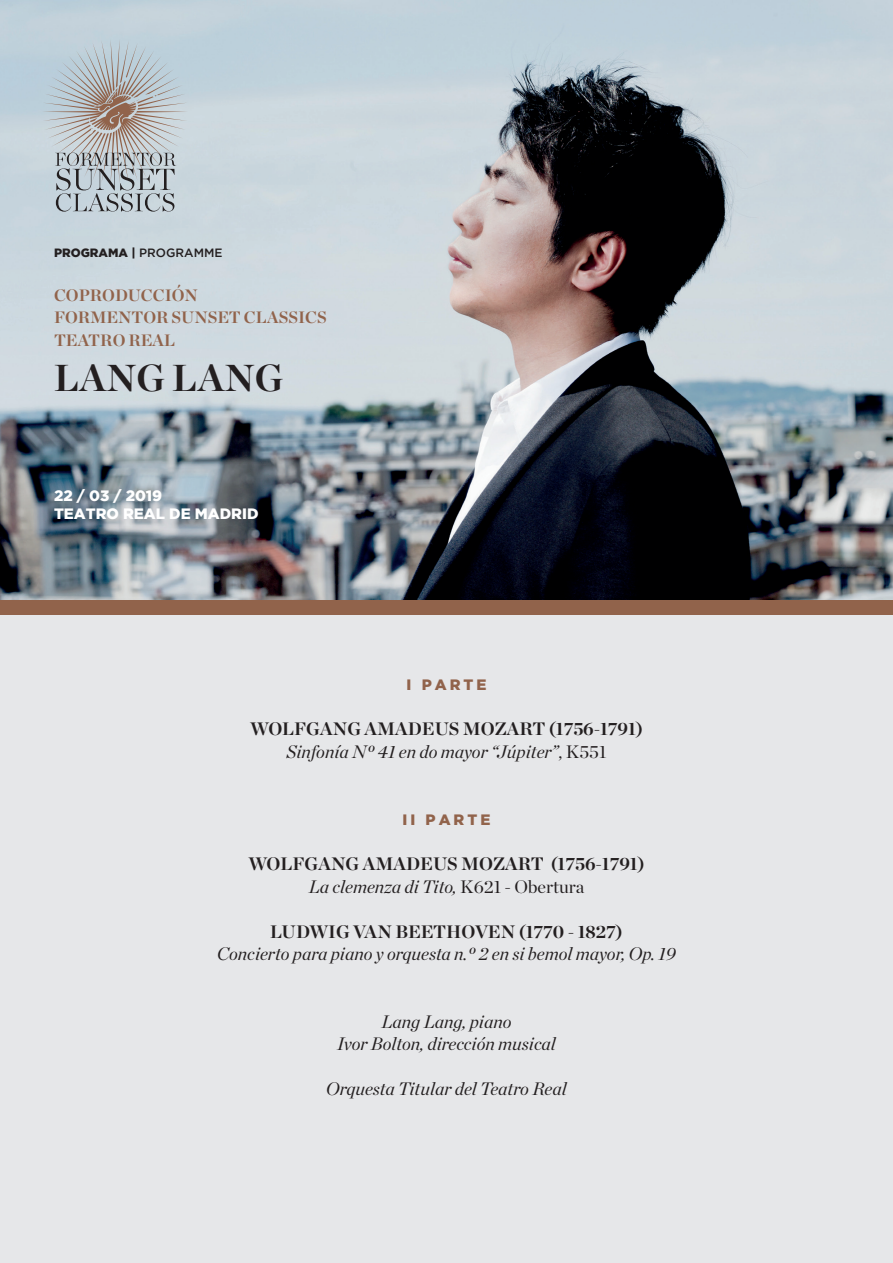
<style>
.page{position:relative;width:893px;height:1263px;background:#fff}
.page>*{position:absolute;margin:0;border:0;box-sizing:border-box;transform-origin:0 0}
.t1{font:700 37.5px "Chronicle Display";color:#231f20}
.t2{font:italic 18px "Chronicle Display";color:#231f20}
.t3{font:700 18px "Chronicle Display";color:#231f20}
.t4{font:700 16.5px/22.5px "Chronicle Display";color:#91634b}
.t5{font:900 15px "Gotham";color:#fff}
.t6{font:900 15px "Gotham";letter-spacing:.2em;color:#91634b}
.t7{font:900 12px "Gotham";color:#231f20}
.s1{font-weight:500}
.s2{font-style:normal}
</style>
<div class="page">
<div style="left:0;top:344px;width:893px;height:919px;background:#e6e7e9"></div>
<img style="left:0;top:0;width:893px;height:600px">
<svg style="left:42px;top:39px;width:146px;height:173px;background:#b4bbc0"></svg>
<div style="left:0;top:600px;width:893px;height:14px;background:#91634b"></div>
<p class="t7" style="left:54px;top:246px;width:170px">PROGRAMA | <span class="s1">PROGRAMME</span></p>
<p class="t4" style="left:54px;top:282px;width:274px">COPRODUCCIÓN<br>FORMENTOR SUNSET CLASSICS<br>TEATRO REAL</p>
<p class="t1" style="left:54px;top:347px;width:231px">LANG LANG</p>
<p class="t5" style="left:54px;top:487px;width:110px">22 / 03 / 2019</p>
<p class="t5" style="left:54px;top:505px;width:206px">TEATRO REAL DE MADRID</p>
<p class="t6" style="left:407px;top:676px;width:81px">I PARTE</p>
<p class="t3" style="left:250px;top:714px;width:394px">WOLFGANG AMADEUS MOZART (1756-1791)</p>
<p class="t2" style="left:286px;top:737px;width:322px">Sinfonía Nº 41 en do mayor “Júpiter”<span class="s2">, K551</span></p>
<p class="t6" style="left:403px;top:811px;width:89px">II PARTE</p>
<p class="t3" style="left:248px;top:849px;width:398px">WOLFGANG AMADEUS MOZART (1756-1791)</p>
<p class="t2" style="left:309px;top:872px;width:277px">La clemenza di Tito, <span class="s2">K621 - Obertura</span></p>
<p class="t3" style="left:270px;top:917px;width:354px">LUDWIG VAN BEETHOVEN (1770 - 1827)</p>
<p class="t2" style="left:217px;top:940px;width:460px">Concierto para piano y orquesta n.º 2 en si bemol mayor, Op. 19</p>
<p class="t2" style="left:381px;top:1007px;width:132px">Lang Lang, piano</p>
<p class="t2" style="left:337px;top:1030px;width:220px">Ivor Bolton, dirección musical</p>
<p class="t2" style="left:326px;top:1075px;width:242px">Orquesta Titular del Teatro Real</p>
</div>
